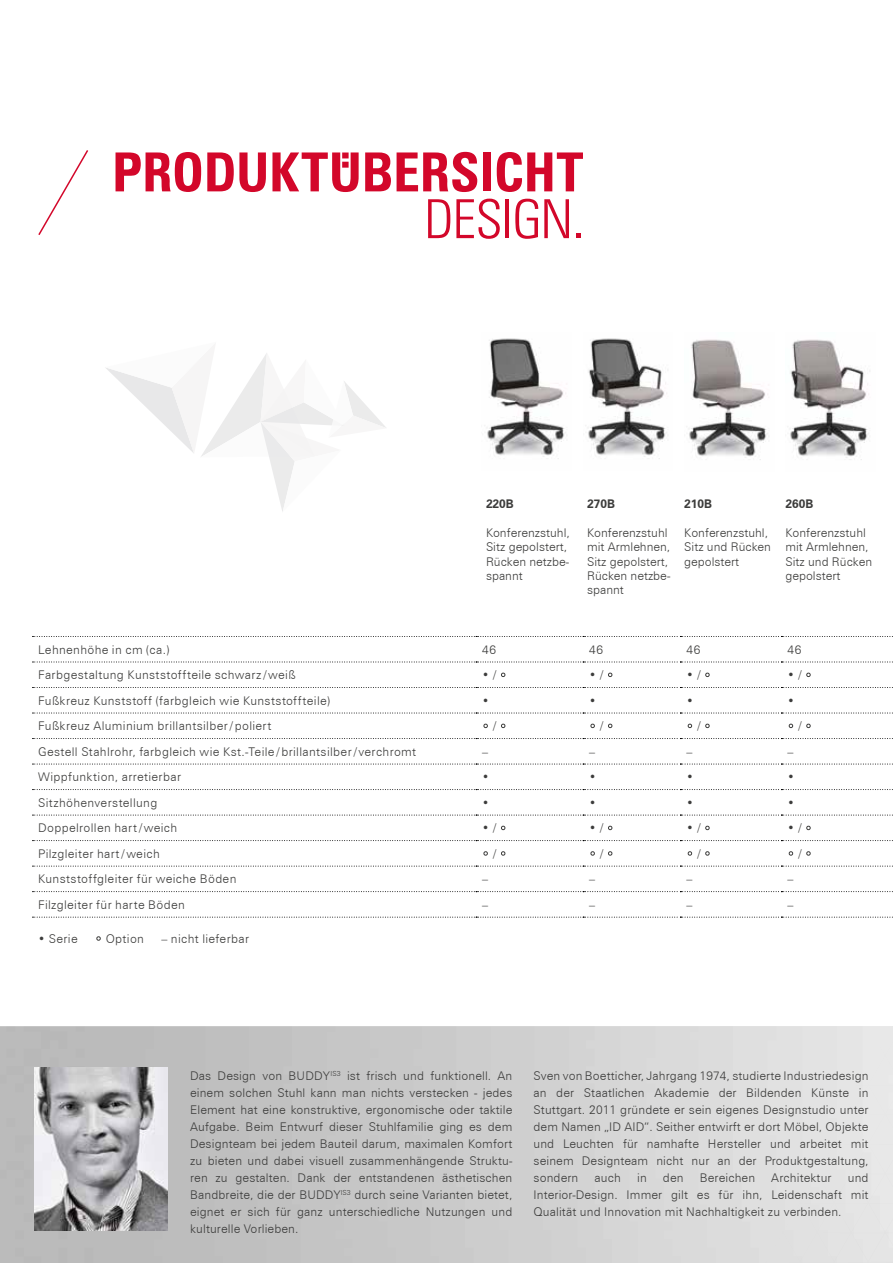
<style>
.page{position:relative;width:893px;height:1263px;background:#fff}
.page>*{position:absolute;margin:0;border:0;box-sizing:border-box;transform-origin:0 0}
.t1{font:54px "Zurich BT Bold Condensed Head";letter-spacing:-.005em;color:#d3072a}
.t2{font:54px "Zurich BT Light Condensed Head";letter-spacing:-.01em;color:#d3072a}
.t3{font:300 12px/17px "Zurich BT";letter-spacing:.015em;color:#3c3c3b}
.t4{font:700 12px "Zurich BT";color:#3c3c3b}
</style>
<div class="page">
<svg style="left:106px;top:353px;width:280px;height:158px"></svg>
<img style="left:689px;top:339px;width:79px;height:121px">
<img style="left:790px;top:339px;width:79px;height:121px">
<img style="left:487px;top:338px;width:79px;height:121px">
<img style="left:588px;top:338px;width:79px;height:121px">
<svg style="left:0;top:1028px;width:893px;height:234px"></svg>
<hr style="left:0;top:1055px;width:893px;height:1px;background:#000">
<hr style="left:0;top:1085px;width:893px;height:1px;background:#000">
<hr style="left:0;top:1114px;width:893px;height:1px;background:#000">
<hr style="left:0;top:1144px;width:893px;height:1px;background:#000">
<hr style="left:0;top:1027px;width:893px;height:1px;background:#000">
<hr style="left:0;top:1173px;width:893px;height:1px;background:#000">
<hr style="left:0;top:1203px;width:893px;height:1px;background:#000">
<hr style="left:0;top:1232px;width:893px;height:1px;background:#000">
<hr style="left:0;top:1262px;width:893px;height:1px;background:#000">
<svg style="left:38px;top:150px;width:51px;height:85px"></svg>
<svg style="left:32px;top:636px;width:861px;height:1px"></svg>
<svg style="left:32px;top:662px;width:861px;height:1px"></svg>
<svg style="left:32px;top:687px;width:861px;height:1px"></svg>
<svg style="left:32px;top:713px;width:861px;height:1px"></svg>
<svg style="left:32px;top:738px;width:861px;height:1px"></svg>
<svg style="left:32px;top:764px;width:861px;height:1px"></svg>
<svg style="left:32px;top:789px;width:861px;height:1px"></svg>
<svg style="left:32px;top:815px;width:861px;height:1px"></svg>
<svg style="left:32px;top:840px;width:861px;height:1px"></svg>
<svg style="left:32px;top:866px;width:861px;height:1px"></svg>
<svg style="left:32px;top:891px;width:861px;height:1px"></svg>
<svg style="left:32px;top:917px;width:861px;height:1px"></svg>
<svg style="left:501px;top:672px;width:5px;height:5px"></svg>
<svg style="left:608px;top:672px;width:5px;height:5px"></svg>
<svg style="left:705px;top:672px;width:5px;height:5px"></svg>
<svg style="left:806px;top:672px;width:5px;height:5px"></svg>
<svg style="left:483px;top:723px;width:5px;height:5px"></svg>
<svg style="left:501px;top:723px;width:5px;height:5px"></svg>
<svg style="left:590px;top:723px;width:5px;height:5px"></svg>
<svg style="left:608px;top:723px;width:5px;height:5px"></svg>
<svg style="left:687px;top:723px;width:5px;height:5px"></svg>
<svg style="left:705px;top:723px;width:5px;height:5px"></svg>
<svg style="left:788px;top:723px;width:5px;height:5px"></svg>
<svg style="left:806px;top:723px;width:5px;height:5px"></svg>
<svg style="left:501px;top:825px;width:5px;height:5px"></svg>
<svg style="left:608px;top:825px;width:5px;height:5px"></svg>
<svg style="left:705px;top:825px;width:5px;height:5px"></svg>
<svg style="left:806px;top:825px;width:5px;height:5px"></svg>
<svg style="left:483px;top:851px;width:5px;height:5px"></svg>
<svg style="left:501px;top:851px;width:5px;height:5px"></svg>
<svg style="left:590px;top:851px;width:5px;height:5px"></svg>
<svg style="left:608px;top:851px;width:5px;height:5px"></svg>
<svg style="left:687px;top:851px;width:5px;height:5px"></svg>
<svg style="left:705px;top:851px;width:5px;height:5px"></svg>
<svg style="left:788px;top:851px;width:5px;height:5px"></svg>
<svg style="left:806px;top:851px;width:5px;height:5px"></svg>
<svg style="left:96px;top:936px;width:5px;height:5px"></svg>
<h1 class="t1" style="left:112px;top:139px;width:473px">PRODUKTÜBERSICHT</h1>
<h1 class="t2" style="left:424px;top:186px;width:161px">DESIGN.</h1>
<p class="t4" style="left:486px;top:496px;width:29px">220B</p>
<p class="t3" style="left:486px;top:525px;width:85px;line-height:14.4px">Konferenzstuhl,<br>Sitz gepolstert,<br>Rücken netzbe&shy;spannt</p>
<p class="t4" style="left:587px;top:496px;width:29px">270B</p>
<p class="t3" style="left:587px;top:525px;width:85px;line-height:14.4px">Konferenzstuhl mit Armlehnen,<br>Sitz gepolstert,<br>Rücken netzbe&shy;spannt</p>
<p class="t4" style="left:684px;top:496px;width:29px">210B</p>
<p class="t3" style="left:684px;top:525px;width:88px;line-height:14.4px">Konferenzstuhl,<br>Sitz und Rücken gepolstert</p>
<p class="t4" style="left:785px;top:496px;width:29px">260B</p>
<p class="t3" style="left:785px;top:525px;width:88px;line-height:14.4px">Konferenzstuhl mit Armlehnen,<br>Sitz und Rücken gepolstert</p>
<p class="t3" style="left:38px;top:641px;width:133px">Lehnenhöhe in cm (ca.)</p>
<p class="t3" style="left:482px;top:641px;width:15px">46</p>
<p class="t3" style="left:589px;top:641px;width:15px">46</p>
<p class="t3" style="left:686px;top:641px;width:15px">46</p>
<p class="t3" style="left:787px;top:641px;width:15px">46</p>
<p class="t3" style="left:38px;top:666px;width:259px">Farbgestaltung Kunststoffteile schwarz / weiß</p>
<p class="t3" style="left:482px;top:666px;width:15px">• /</p>
<p class="t3" style="left:589px;top:666px;width:15px">• /</p>
<p class="t3" style="left:686px;top:666px;width:15px">• /</p>
<p class="t3" style="left:787px;top:666px;width:15px">• /</p>
<p class="t3" style="left:38px;top:692px;width:294px">Fußkreuz Kunststoff (farbgleich wie Kunststoffteile)</p>
<p class="t3" style="left:482px;top:692px;width:9px">•</p>
<p class="t3" style="left:589px;top:692px;width:9px">•</p>
<p class="t3" style="left:686px;top:692px;width:9px">•</p>
<p class="t3" style="left:787px;top:692px;width:9px">•</p>
<p class="t3" style="left:38px;top:717px;width:235px">Fußkreuz Aluminium brillantsilber/poliert</p>
<p class="t3" style="left:493px;top:717px;width:5px">/</p>
<p class="t3" style="left:600px;top:717px;width:5px">/</p>
<p class="t3" style="left:697px;top:717px;width:5px">/</p>
<p class="t3" style="left:798px;top:717px;width:5px">/</p>
<p class="t3" style="left:38px;top:743px;width:380px">Gestell Stahlrohr, farbgleich wie Kst.-Teile /brillantsilber/ verchromt</p>
<p class="t3" style="left:482px;top:743px;width:7px">–</p>
<p class="t3" style="left:589px;top:743px;width:7px">–</p>
<p class="t3" style="left:686px;top:743px;width:7px">–</p>
<p class="t3" style="left:787px;top:743px;width:7px">–</p>
<p class="t3" style="left:38px;top:768px;width:144px">Wippfunktion, arretierbar</p>
<p class="t3" style="left:482px;top:768px;width:9px">•</p>
<p class="t3" style="left:589px;top:768px;width:9px">•</p>
<p class="t3" style="left:686px;top:768px;width:9px">•</p>
<p class="t3" style="left:787px;top:768px;width:9px">•</p>
<p class="t3" style="left:38px;top:794px;width:121px">Sitzhöhenverstellung</p>
<p class="t3" style="left:482px;top:794px;width:9px">•</p>
<p class="t3" style="left:589px;top:794px;width:9px">•</p>
<p class="t3" style="left:686px;top:794px;width:9px">•</p>
<p class="t3" style="left:787px;top:794px;width:9px">•</p>
<p class="t3" style="left:38px;top:819px;width:141px">Doppelrollen hart/ weich</p>
<p class="t3" style="left:482px;top:819px;width:15px">• /</p>
<p class="t3" style="left:589px;top:819px;width:15px">• /</p>
<p class="t3" style="left:686px;top:819px;width:15px">• /</p>
<p class="t3" style="left:787px;top:819px;width:15px">• /</p>
<p class="t3" style="left:38px;top:845px;width:123px">Pilzgleiter hart/ weich</p>
<p class="t3" style="left:493px;top:845px;width:5px">/</p>
<p class="t3" style="left:600px;top:845px;width:5px">/</p>
<p class="t3" style="left:697px;top:845px;width:5px">/</p>
<p class="t3" style="left:798px;top:845px;width:5px">/</p>
<p class="t3" style="left:38px;top:870px;width:200px">Kunststoffgleiter für weiche Böden</p>
<p class="t3" style="left:482px;top:870px;width:7px">–</p>
<p class="t3" style="left:589px;top:870px;width:7px">–</p>
<p class="t3" style="left:686px;top:870px;width:7px">–</p>
<p class="t3" style="left:787px;top:870px;width:7px">–</p>
<p class="t3" style="left:38px;top:896px;width:148px">Filzgleiter für harte Böden</p>
<p class="t3" style="left:482px;top:896px;width:7px">–</p>
<p class="t3" style="left:589px;top:896px;width:7px">–</p>
<p class="t3" style="left:686px;top:896px;width:7px">–</p>
<p class="t3" style="left:787px;top:896px;width:7px">–</p>
<p class="t3" style="left:38px;top:930px;width:41px">• Serie</p>
<p class="t3" style="left:106px;top:930px;width:40px">Option</p>
<p class="t3" style="left:161px;top:930px;width:89px">– nicht lieferbar</p>
<p class="t3" style="left:190px;top:1067px;width:324px;text-align:justify">Das Design von BUDDY<sup>IS3</sup> ist frisch und funktionell. An einem solchen Stuhl kann man nichts verstecken - jedes Element hat eine konstruktive, ergonomische oder taktile Aufgabe. Beim Entwurf dieser Stuhlfamilie ging es dem Designteam bei jedem Bauteil darum, maximalen Komfort zu bieten und dabei visuell zusammenhängende Struktu&shy;ren zu gestalten. Dank der entstandenen ästhetischen Bandbreite, die der BUDDY<sup>IS3</sup> durch seine Varianten bietet, eignet er sich für ganz unterschiedliche Nutzungen und kulturelle Vorlieben.</p>
<p class="t3" style="left:533px;top:1067px;width:337px;text-align:justify">Sven von Boetticher, Jahrgang 1974, studierte Industriedesign an der Staatlichen Akademie der Bildenden Künste in Stuttgart. 2011 gründete er sein eigenes Designstudio unter dem Namen „ID AID“. Seither entwirft er dort Möbel, Objekte und Leuchten für namhafte Hersteller und arbeitet mit seinem Designteam nicht nur an der Produktgestaltung, sondern</p>
<p class="t3" style="left:595px;top:1169px;width:28px">auch</p>
<p class="t3" style="left:637px;top:1169px;width:11px">in</p>
<p class="t3" style="left:663px;top:1169px;width:22px">den</p>
<p class="t3" style="left:700px;top:1169px;width:57px">Bereichen</p>
<p class="t3" style="left:771px;top:1169px;width:62px">Architektur</p>
<p class="t3" style="left:533px;top:1169px;width:337px;text-align:justify;text-indent:314px">und Interior-Design. Immer gilt es für ihn, Leidenschaft mit Qualität und Innovation mit Nachhaltigkeit zu verbinden.</p>
</div>
